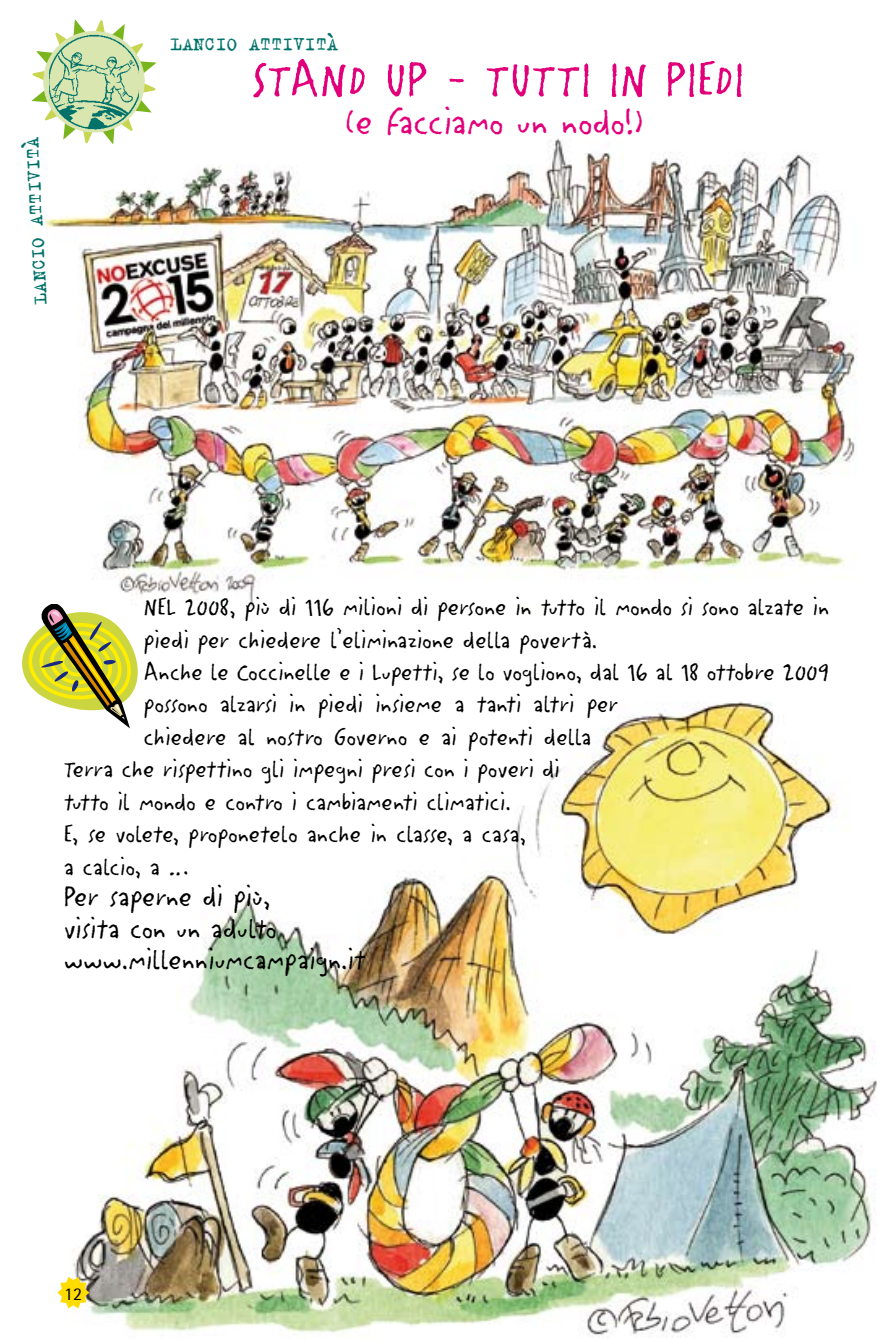
<style>
.page{position:relative;width:893px;height:1340px;background:#fff}
.page>*{position:absolute;margin:0;border:0;box-sizing:border-box;transform-origin:0 0}
.t1{font:54px "Litterbox ICG";color:#e2007a}
.t2{font:40.5px "Litterbox ICG";color:#e2007a}
.t3{font:31.5px/31.5px "Litterbox ICG";color:#000}
.t4{font:27px "Litterbox ICG";color:#000}
.t5{font:20.25px "Trixie";color:#007269}
.t6{font:18px "Rotis Semi Sans";color:#000}
</style>
<div class="page">
<img style="left:68px;top:701px;width:809px;height:636px">
<img style="left:44px;top:138px;width:813px;height:468px">
<svg style="left:31px;top:19px;width:128px;height:128px"></svg>
<div style="left:44px;top:32px;width:100px;height:100px;background:#dae6b0;border-radius:50%"></div>
<img style="left:49px;top:33px;width:90px;height:100px">
<svg style="left:57px;top:1276px;width:32px;height:32px"></svg>
<svg style="left:22px;top:604px;width:117px;height:124px"></svg>
<p class="t5" style="left:27px;top:305px;width:169px;rotate:-93deg">LANCIO ATTIVITÀ</p>
<p class="t5" style="left:171px;top:31px;width:169px">LANCIO ATTIVITÀ</p>
<h1 class="t1" style="left:251px;top:43px;width:495px">STAND UP - TUTTI IN PIEDI</h1>
<h2 class="t2" style="left:345px;top:94px;width:300px">(e facciamo un nodo!)</h2>
<p class="t4" style="left:144px;top:589px;width:687px">NEL 2008, più di 116 milioni di persone in tutto il mondo si sono alzate in</p>
<p class="t4" style="left:144px;top:621px;width:455px">piedi per chiedere l’eliminazione della povertà.</p>
<p class="t4" style="left:144px;top:653px;width:687px">Anche le Coccinelle e i Lupetti, se lo vogliono, dal 16 al 18 ottobre 2009</p>
<p class="t4" style="left:144px;top:686px;width:476px">possono alzarsi in piedi insieme a tanti altri per</p>
<p class="t4" style="left:144px;top:718px;width:449px">chiedere al nostro Governo e ai potenti della</p>
<p class="t4" style="left:64px;top:751px;width:497px">Terra che rispettino gli impegni presi con i poveri di</p>
<p class="t4" style="left:64px;top:783px;width:448px">tutto il mondo e contro i cambiamenti climatici.</p>
<p class="t4" style="left:64px;top:815px;width:464px">E, se volete, proponetelo anche in classe, a casa,</p>
<p class="t4" style="left:64px;top:848px;width:126px">a calcio, a …</p>
<p class="t3" style="left:64px;top:879px;width:304px">Per saperne di più,<br>visita con un adulto www.millenniumcampaign.it</p>
<p class="t6" style="left:64px;top:1283px;width:20px">12</p>
</div>
